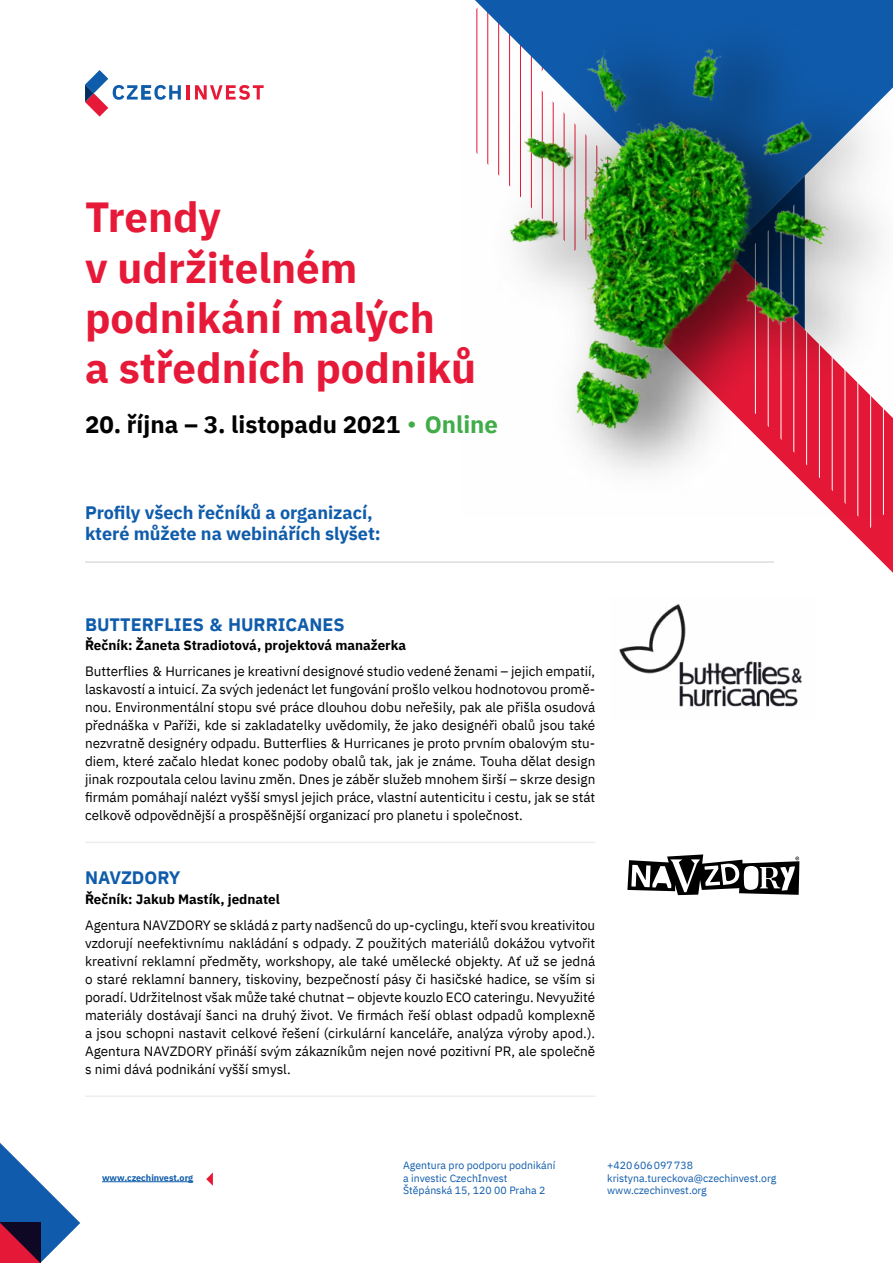
<style>
.page{position:relative;width:893px;height:1263px;background:#fff}
.page>*{position:absolute;margin:0;border:0;box-sizing:border-box;transform-origin:0 0}
.t1{font:700 42px/50.4px "IBM Plex Sans";color:#e61a38}
.t2{font:700 24px "IBM Plex Sans";color:#000}
.t3{font:700 18px/21.6px "IBM Plex Sans";color:#0f5cab}
.t4{font:13.5px/18px "IBM Plex Sans";color:#000;text-align:justify}
.t5{font:700 13.5px "IBM Plex Sans";color:#000}
.t6{font:10.5px/12.6px "IBM Plex Sans";color:#0f5cab}
.t7{font:700 9px "IBM Plex Sans";color:#0f5cab}
.s1{font-family:"Gotham";font-weight:400;color:#41ad49}
.s2{color:#41ad49}
</style>
<div class="page">
<svg style="left:837px;top:517px;width:56px;height:56px"></svg>
<hr style="left:845px;top:129px;width:1px;height:399px;background:#fff">
<hr style="left:857px;top:129px;width:1px;height:399px;background:#fff">
<hr style="left:870px;top:129px;width:1px;height:399px;background:#fff">
<hr style="left:883px;top:129px;width:1px;height:399px;background:#fff">
<img style="left:802px;top:0;width:91px;height:517px">
<img style="left:475px;top:0;width:401px;height:482px">
<svg style="left:0;top:1143px;width:80px;height:120px"></svg>
<svg style="left:85px;top:70px;width:96px;height:47px"></svg>
<hr style="left:186px;top:85px;width:3px;height:15px;background:#e61a38">
<svg style="left:195px;top:85px;width:69px;height:15px"></svg>
<hr style="left:85px;top:841px;width:510px;height:2px;background:#eee">
<hr style="left:85px;top:1095px;width:510px;height:2px;background:#eee">
<hr style="left:85px;top:561px;width:689px;height:2px;background:#ddd">
<img style="left:619px;top:604px;width:183px;height:103px">
<hr style="left:102px;top:1181px;width:91px;height:1px;background:#0f5cab">
<svg style="left:206px;top:1172px;width:7px;height:14px"></svg>
<svg style="left:627px;top:854px;width:172px;height:41px"></svg>
<h1 class="t1" style="left:85px;top:189px;width:392px">Trendy<br>v udržitelném podnikání malých<br>a středních podniků</h1>
<h2 class="t2" style="left:85px;top:405px;width:415px">20. října – 3. listopadu 2021 <span class="s1">•</span> <span class="s2">Online</span></h2>
<h3 class="t3" style="left:85px;top:500px;width:297px">Profily všech řečníků a organizací, které můžete na webinářích slyšet:</h3>
<h3 class="t3" style="left:85px;top:612px;width:261px">BUTTERFLIES &amp; HURRICANES</h3>
<p class="t5" style="left:85px;top:634px;width:323px">Řečník: Žaneta Stradiotová, projektová manažerka</p>
<p class="t4" style="left:85px;top:661px;width:512px">Butterflies &amp; Hurricanes je kreativní designové studio vedené ženami – jejich empatií, laskavostí a intuicí. Za svých jedenáct let fungování prošlo velkou hodnotovou promě&shy;nou. Environmentální stopu své práce dlouhou dobu neřešily, pak ale přišla osudová přednáška v Paříži, kde si zakladatelky uvědomily, že jako designéři obalů jsou také nezvratně designéry odpadu. Butterflies &amp; Hurricanes je proto prvním obalovým stu&shy;diem, které začalo hledat konec podoby obalů tak, jak je známe. Touha dělat design jinak rozpoutala celou lavinu změn. Dnes je záběr služeb mnohem širší – skrze design firmám pomáhají nalézt vyšší smysl jejich práce, vlastní autenticitu i cestu, jak se stát celkově odpovědnější a prospěšnější organizací pro planetu i společnost.</p>
<h3 class="t3" style="left:85px;top:866px;width:97px">NAVZDORY</h3>
<p class="t5" style="left:85px;top:888px;width:196px">Řečník: Jakub Mastík, jednatel</p>
<p class="t4" style="left:85px;top:915px;width:512px">Agentura NAVZDORY se skládá z party nadšenců do up-cyclingu, kteří svou kreativitou vzdorují neefektivnímu nakládání s odpady. Z použitých materiálů dokážou vytvořit kreativní reklamní předměty, workshopy, ale také umělecké objekty. Ať už se jedná o staré reklamní bannery, tiskoviny, bezpečností pásy či hasičské hadice, se vším si poradí. Udržitelnost však může také chutnat – objevte kouzlo ECO cateringu. Nevyužité materiály dostávají šanci na druhý život. Ve firmách řeší oblast odpadů komplexně a jsou schopni nastavit celkové řešení (cirkulární kanceláře, analýza výroby apod.).<br>Agentura NAVZDORY přináší svým zákazníkům nejen nové pozitivní PR, ale společně s nimi dává podnikání vyšší smysl.</p>
<p class="t7" style="left:102px;top:1171px;width:93px">www.czechinvest.org</p>
<p class="t6" style="left:403px;top:1158px;width:154px">Agentura pro podporu podnikání a investic CzechInvest<br>Štěpánská 15, 120 00 Praha 2</p>
<p class="t6" style="left:607px;top:1158px;width:170px">+420606097738 kristyna.tureckova@czechinvest.org www.czechinvest.org</p>
</div>
